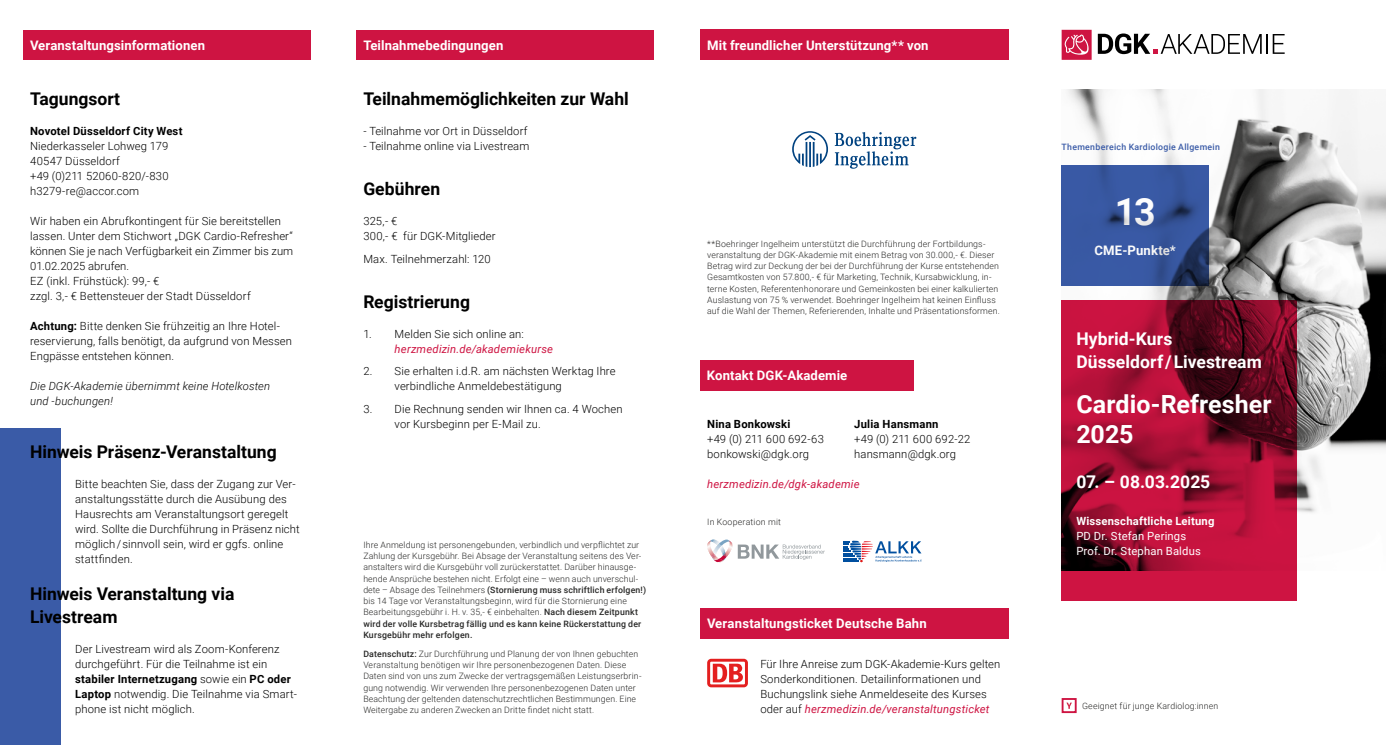
<style>
.page{position:relative;width:1386px;height:745px;background:#fff}
.page>*{position:absolute;margin:0;border:0;box-sizing:border-box;transform-origin:0 0}
.t1{font:700 37.5px "Roboto";color:#fff}
.t2{font:700 25px/30px "Roboto";color:#fff}
.t3{font:700 17.5px/22.5px "Roboto";color:#000}
.t4{font:700 17.5px/22.5px "Roboto";letter-spacing:.005em;color:#fff}
.t5{font:700 13.12px "Roboto";letter-spacing:.01em;color:#fff}
.t6{font:300 11.25px/15px "Roboto";letter-spacing:.01em;color:#000}
.t7{font:italic 11.25px "Roboto";letter-spacing:.015em;color:#ce1442}
.t8{font:italic 300 11.25px/15px "Roboto";letter-spacing:.015em;color:#000}
.t9{font:700 11.25px "Roboto";letter-spacing:.02em;color:#000}
.t10{font:11.25px/15px "Roboto";letter-spacing:.015em;color:#fff}
.t11{font:700 11.25px "Roboto";letter-spacing:.015em;color:#fff}
.t12{font:300 8.75px/11.2px "Roboto";letter-spacing:.015em;color:#282827}
.t13{font:500 8.75px "Roboto";letter-spacing:.03em;color:#3a5ba7}
.s1{font-weight:700}
.s2{font-weight:500}
.s3{font-weight:400;font-style:italic;color:#ce1442}
</style>
<div class="page">
<img style="left:1061px;top:90px;width:324px;height:480px">
<div style="left:356px;top:30px;width:298px;height:29px;background:#ce1442"></div>
<hr style="left:1266px;top:34px;width:2px;height:20px;background:#000">
<svg style="left:1272px;top:34px;width:12px;height:20px"></svg>
<svg style="left:1097px;top:33px;width:164px;height:21px"></svg>
<svg style="left:1061px;top:30px;width:30px;height:30px"></svg>
<svg style="left:1061px;top:300px;width:235px;height:300px;background:#9a0e30"></svg>
<svg style="left:1061px;top:165px;width:147px;height:120px;background:#35539a"></svg>
<div style="left:700px;top:30px;width:308px;height:30px;background:#ce1442"></div>
<div style="left:23px;top:30px;width:287px;height:29px;background:#ce1442"></div>
<div style="left:0;top:427px;width:60px;height:317px;background:#3a5ba7"></div>
<div style="left:700px;top:607px;width:308px;height:30px;background:#ce1442"></div>
<svg style="left:707px;top:658px;width:41px;height:29px"></svg>
<svg style="left:710px;top:661px;width:35px;height:23px"></svg>
<svg style="left:713px;top:663px;width:30px;height:19px"></svg>
<svg style="left:843px;top:540px;width:78px;height:21px"></svg>
<svg style="left:707px;top:539px;width:118px;height:24px"></svg>
<div style="left:700px;top:360px;width:213px;height:30px;background:#ce1442"></div>
<svg style="left:792px;top:131px;width:36px;height:36px"></svg>
<svg style="left:834px;top:132px;width:82px;height:37px"></svg>
<svg style="left:1061px;top:698px;width:16px;height:15px"></svg>
<h3 class="t5" style="left:30px;top:36px;width:176px">Veranstaltungsinformationen</h3>
<h3 class="t5" style="left:707px;top:36px;width:223px">Mit freundlicher Unterstützung** von</h3>
<h3 class="t5" style="left:363px;top:36px;width:141px">Teilnahmebedingungen</h3>
<h3 class="t3" style="left:363px;top:87px;width:267px">Teilnahmemöglichkeiten zur Wahl</h3>
<p class="t6" style="left:363px;top:123px;width:166px">- Teilnahme vor Ort in Düsseldorf</p>
<p class="t6" style="left:363px;top:138px;width:168px">- Teilnahme online via Livestream</p>
<h3 class="t3" style="left:363px;top:177px;width:78px">Gebühren</h3>
<p class="t6" style="left:363px;top:213px;width:134px">325,- €<br>300,- € für DGK-Mitglieder</p>
<p class="t6" style="left:363px;top:250px;width:129px">Max. Teilnehmerzahl: 120</p>
<h3 class="t3" style="left:363px;top:289px;width:108px">Registrierung</h3>
<p class="t6" style="left:363px;top:325px;width:162px">1. Melden Sie sich online an:</p>
<p class="t7" style="left:394px;top:340px;width:160px">herzmedizin.de/akademiekurse</p>
<p class="t6" style="left:394px;top:363px;width:222px;text-indent:-31px">2. Sie erhalten i.d.R. am nächsten Werktag Ihre verbindliche Anmeldebestätigung</p>
<p class="t6" style="left:394px;top:400px;width:229px;text-indent:-31px">3. Die Rechnung senden wir Ihnen ca. 4 Wochen vor Kursbeginn per E-Mail zu.</p>
<h3 class="t3" style="left:30px;top:87px;width:91px">Tagungsort</h3>
<p class="t9" style="left:30px;top:123px;width:154px">Novotel Düsseldorf City West</p>
<p class="t6" style="left:30px;top:138px;width:140px">Niederkasseler Lohweg 179<br>40547 Düsseldorf<br>+49 (0)211 52060-820/-830 h3279-re@accor.com</p>
<p class="t6" style="left:30px;top:213px;width:265px">Wir haben ein Abrufkontingent für Sie bereitstellen lassen. Unter dem Stichwort „DGK Cardio-Refresher“ können Sie je nach Verfügbarkeit ein Zimmer bis zum 01.02.2025 abrufen.<br>EZ (inkl. Frühstück): 99,- €<br>zzgl. 3,- € Bettensteuer der Stadt Düsseldorf</p>
<p class="t6" style="left:30px;top:318px;width:263px"><span class="s1">Achtung:</span> Bitte denken Sie frühzeitig an Ihre Hotel&shy;reservierung, falls benötigt, da aufgrund von Messen<br>Engpässe entstehen können.</p>
<p class="t8" style="left:30px;top:378px;width:241px">Die DGK-Akademie übernimmt keine Hotelkosten und -buchungen!</p>
<p class="t12" style="left:707px;top:237px;width:294px">**Boehringer Ingelheim unterstützt die Durchführung der Fortbildungs&shy;veranstaltung der DGK-Akademie mit einem Betrag von 30.000,- €. Dieser Betrag wird zur Deckung der bei der Durchführung der Kurse entstehenden Gesamtkosten von 57.800,- € für Marketing, Technik, Kursabwicklung, in&shy;terne Kosten, Referentenhonorare und Gemeinkosten bei einer kalkulierten Auslastung von 75 % verwendet. Boehringer Ingelheim hat keinen Einfluss auf die Wahl der Themen, Referierenden, Inhalte und Präsentationsformen.</p>
<h3 class="t5" style="left:707px;top:366px;width:142px">Kontakt DGK-Akademie</h3>
<p class="t9" style="left:707px;top:415px;width:85px">Nina Bonkowski</p>
<p class="t6" style="left:707px;top:430px;width:118px">+49 (0) 211 600 692-63 bonkowski@dgk.org</p>
<p class="t7" style="left:707px;top:475px;width:154px">herzmedizin.de/dgk-akademie</p>
<p class="t9" style="left:854px;top:415px;width:86px">Julia Hansmann</p>
<p class="t6" style="left:854px;top:430px;width:118px">+49 (0) 211 600 692-22 hansmann@dgk.org</p>
<h3 class="t3" style="left:30px;top:439px;width:248px">Hinweis Präsenz-Veranstaltung</h3>
<p class="t6" style="left:75px;top:475px;width:226px">Bitte beachten Sie, dass der Zugang zur Ver&shy;anstaltungsstätte durch die Ausübung des Hausrechts am Veranstaltungsort geregelt wird. Sollte die Durchführung in Präsenz nicht möglich / sinnvoll sein, wird er ggfs. online stattfinden.</p>
<h3 class="t3" style="left:30px;top:582px;width:206px">Hinweis Veranstaltung via<br>Livestream</h3>
<p class="t6" style="left:75px;top:640px;width:223px">Der Livestream wird als Zoom-Konferenz durchgeführt. Für die Teilnahme ist ein <span class="s1">stabiler Internetzugang</span> sowie ein <span class="s1">PC oder Laptop</span> notwendig. Die Teilnahme via Smart&shy;phone ist nicht möglich.</p>
<p class="t12" style="left:707px;top:516px;width:75px">In Kooperation mit</p>
<p class="t12" style="left:363px;top:538px;width:284px">Ihre Anmeldung ist personengebunden, verbindlich und verpflichtet zur Zahlung der Kursgebühr. Bei Absage der Veranstaltung seitens des Ver&shy;anstalters wird die Kursgebühr voll zurückerstattet. Darüber hinausge&shy;hende Ansprüche bestehen nicht. Erfolgt eine – wenn auch unverschul&shy;dete – Absage des Teilnehmers <span class="s2">(Stornierung muss schriftlich erfolgen!) </span>bis 14 Tage vor Veranstaltungsbeginn, wird für die Stornierung eine Bearbeitungsgebühr i. H. v. 35,- € einbehalten. <span class="s2">Nach diesem Zeitpunkt wird der volle Kursbetrag fällig und es kann keine Rückerstattung der Kursgebühr mehr erfolgen.</span></p>
<p class="t12" style="left:363px;top:647px;width:280px"><span class="s2">Datenschutz:</span> Zur Durchführung und Planung der von Ihnen gebuchten Veranstaltung benötigen wir Ihre personenbezogenen Daten. Diese Daten sind von uns zum Zwecke der vertragsgemäßen Leistungserbrin&shy;gung notwendig. Wir verwenden Ihre personenbezogenen Daten unter Beachtung der geltenden datenschutzrechtlichen Bestimmungen. Eine Weitergabe zu anderen Zwecken an Dritte findet nicht statt.</p>
<h3 class="t5" style="left:707px;top:613px;width:221px">Veranstaltungsticket Deutsche Bahn</h3>
<p class="t6" style="left:760px;top:655px;width:241px">Für Ihre Anreise zum DGK-Akademie-Kurs gelten Sonderkonditionen. Detailinformationen und Buchungslink siehe Anmeldeseite des Kurses oder auf <span class="s3">herzmedizin.de/veranstaltungsticket</span></p>
<p class="t13" style="left:1061px;top:141px;width:160px">Themenbereich Kardiologie Allgemein</p>
<h1 class="t1" style="left:1114px;top:185px;width:42px">13</h1>
<h3 class="t5" style="left:1094px;top:241px;width:83px">CME-Punkte*</h3>
<h3 class="t4" style="left:1076px;top:327px;width:187px">Hybrid-Kurs<br>Düsseldorf / Livestream</h3>
<h2 class="t2" style="left:1076px;top:387px;width:197px">Cardio-Refresher<br>2025</h2>
<h3 class="t4" style="left:1076px;top:469px;width:135px">07. – 08.03.2025</h3>
<p class="t11" style="left:1076px;top:513px;width:140px">Wissenschaftliche Leitung</p>
<p class="t10" style="left:1076px;top:528px;width:126px">PD Dr. Stefan Perings<br>Prof. Dr. Stephan Baldus</p>
<p class="t12" style="left:1082px;top:699px;width:138px">Geeignet für junge Kardiolog:innen</p>
</div>
